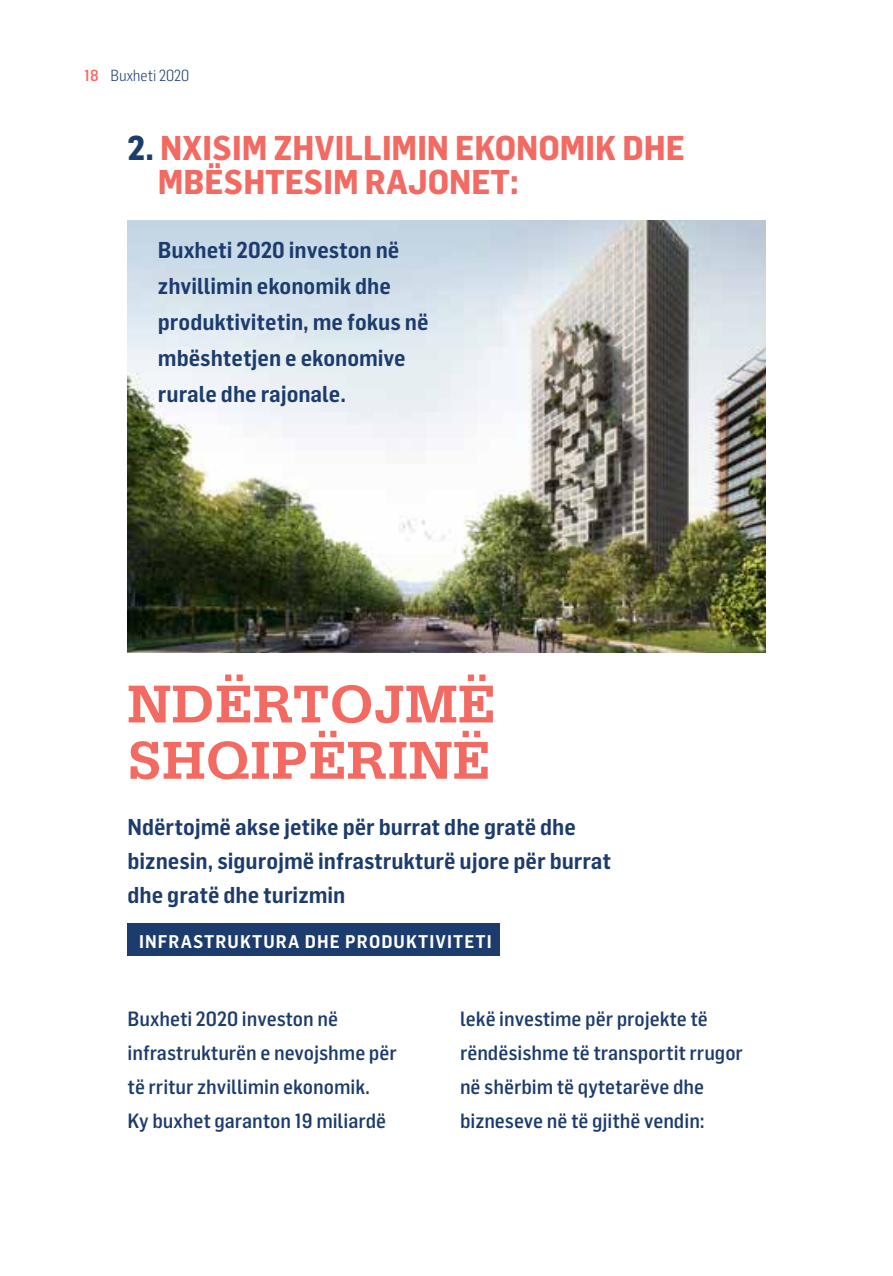
<style>
.page{position:relative;width:893px;height:1276px;background:#fff}
.page>*{position:absolute;margin:0;border:0;box-sizing:border-box;transform-origin:0 0}
.t1{font:700 56.25px/56.2px "Serifa Std";color:#f26a62}
.t2{font:700 33.75px/33.8px "Flama Semicondensed";color:#f26a62}
.t3{font:600 22.5px/36px "Flama Semicondensed";color:#1c3c6e}
.t4{font:500 20.25px/33.8px "Flama Semicondensed";color:#1c3c6e}
.t5{font:600 18px "Flama Semicondensed";letter-spacing:.06em;color:#fff}
.t6{font:300 15.75px "Flama Semicondensed";color:#1c3c6e}
.s1{font-weight:500;color:#f26a62}
.s2{color:#1c3c6e}
</style>
<div class="page">
<img style="left:128px;top:220px;width:637px;height:432px">
<div style="left:128px;top:923px;width:372px;height:33px;background:#1c3c6e"></div>
<p class="t6" style="left:85px;top:65px;width:106px"><span class="s1">18</span> Buxheti 2020</p>
<h2 class="t2" style="left:158px;top:129px;width:528px;text-indent:-30px"><span class="s2">2.</span> NXISIM ZHVILLIMIN EKONOMIK DHE<br>MBËSHTESIM RAJONET:</h2>
<p class="t3" style="left:158px;top:231px;width:272px">Buxheti 2020 investon në zhvillimin ekonomik dhe produktivitetin, me fokus në mbështetjen e ekonomive rurale dhe rajonale.</p>
<h1 class="t1" style="left:128px;top:675px;width:369px">NDËRTOJMË<br>SHQIPËRINË</h1>
<p class="t3" style="left:128px;top:809px;width:485px;line-height:33.8px">Ndërtojmë akse jetike për burrat dhe gratë dhe biznesin, sigurojmë infrastrukturë ujore për burrat dhe gratë dhe turizmin</p>
<p class="t5" style="left:139px;top:929px;width:354px">INFRASTRUKTURA DHE PRODUKTIVITETI</p>
<p class="t4" style="left:128px;top:1001px;width:271px">Buxheti 2020 investon në infrastrukturën e nevojshme për të rritur zhvillimin ekonomik.<br>Ky buxhet garanton 19 miliardë</p>
<p class="t4" style="left:460px;top:1001px;width:284px">lekë investime për projekte të rëndësishme të transportit rrugor në shërbim të qytetarëve dhe bizneseve në të gjithë vendin:</p>
</div>
